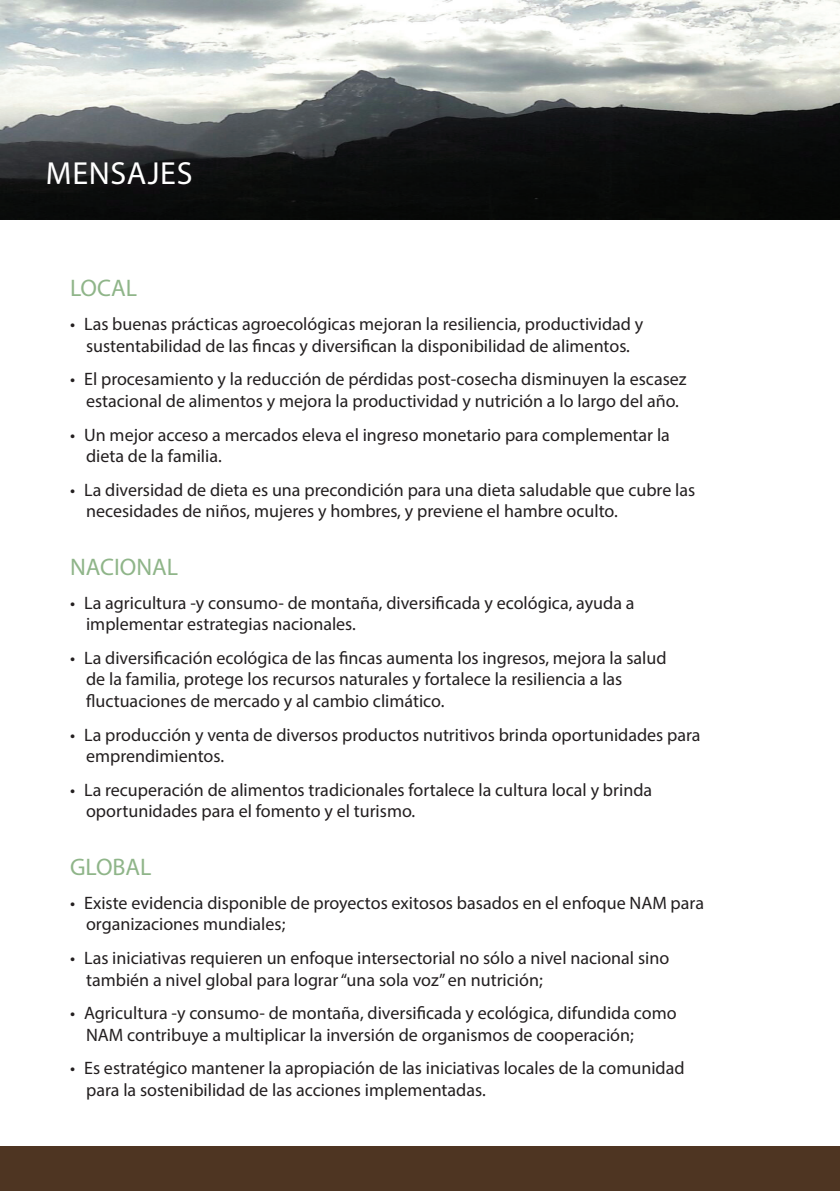
<style>
.page{position:relative;width:840px;height:1191px;background:#fff}
.page>*{position:absolute;margin:0;border:0;box-sizing:border-box;transform-origin:0 0}
.t1{font:32px "Myriad Pro";letter-spacing:.02em;color:#fff}
.t2{font:24px "Myriad Pro";color:#8fb589}
.t3{font:18px/21.6px "Myriad Pro";color:#231f20}
</style>
<div class="page">
<div style="left:0;top:1146px;width:839px;height:45px;background:#4e3522"></div>
<img style="left:0;top:0;width:839px;height:219px">
<div style="left:39px;top:154px;width:164px;height:43px;background:#231f20;opacity:.5"></div>
<h1 class="t1" style="left:46px;top:154px;width:148px">MENSAJES</h1>
<h2 class="t2" style="left:70px;top:274px;width:68px">LOCAL</h2>
<p class="t3" style="left:70px;top:313px;width:574px;text-align:center">• Las buenas prácticas agroecológicas mejoran la resiliencia, productividad y sustentabilidad de las fincas y diversifican la disponibilidad de alimentos.</p>
<p class="t3" style="left:70px;top:368px;width:617px;text-align:center">• El procesamiento y la reducción de pérdidas post-cosecha disminuyen la escasez estacional de alimentos y mejora la productividad y nutrición a lo largo del año.</p>
<p class="t3" style="left:86px;top:423px;width:585px;text-indent:-16px">• Un mejor acceso a mercados eleva el ingreso monetario para complementar la dieta de la familia.</p>
<p class="t3" style="left:86px;top:478px;width:610px;text-indent:-16px">• La diversidad de dieta es una precondición para una dieta saludable que cubre las necesidades de niños, mujeres y hombres, y previene el hambre oculto.</p>
<h2 class="t2" style="left:70px;top:552px;width:110px">NACIONAL</h2>
<p class="t3" style="left:86px;top:591px;width:549px;text-indent:-16px">• La agricultura -y consumo- de montaña, diversificada y ecológica, ayuda a implementar estrategias nacionales.</p>
<p class="t3" style="left:86px;top:646px;width:581px;text-indent:-16px">• La diversificación ecológica de las fincas aumenta los ingresos, mejora la salud de la familia, protege los recursos naturales y fortalece la resiliencia a las fluctuaciones de mercado y al cambio climático.</p>
<p class="t3" style="left:86px;top:723px;width:615px;text-indent:-16px">• La producción y venta de diversos productos nutritivos brinda oportunidades para emprendimientos.</p>
<p class="t3" style="left:86px;top:778px;width:567px;text-indent:-16px">• La recuperación de alimentos tradicionales fortalece la cultura local y brinda oportunidades para el fomento y el turismo.</p>
<h2 class="t2" style="left:70px;top:852px;width:83px">GLOBAL</h2>
<p class="t3" style="left:86px;top:891px;width:619px;text-indent:-16px">• Existe evidencia disponible de proyectos exitosos basados en el enfoque NAM para organizaciones mundiales;</p>
<p class="t3" style="left:86px;top:946px;width:584px;text-indent:-16px">• Las iniciativas requieren un enfoque intersectorial no sólo a nivel nacional sino también a nivel global para lograr “una sola voz” en nutrición;</p>
<p class="t3" style="left:86px;top:1002px;width:592px;text-indent:-16px">• Agricultura -y consumo- de montaña, diversificada y ecológica, difundida como<br>NAM contribuye a multiplicar la inversión de organismos de cooperación;</p>
<p class="t3" style="left:86px;top:1057px;width:599px;text-indent:-16px">• Es estratégico mantener la apropiación de las iniciativas locales de la comunidad para la sostenibilidad de las acciones implementadas.</p>
</div>
